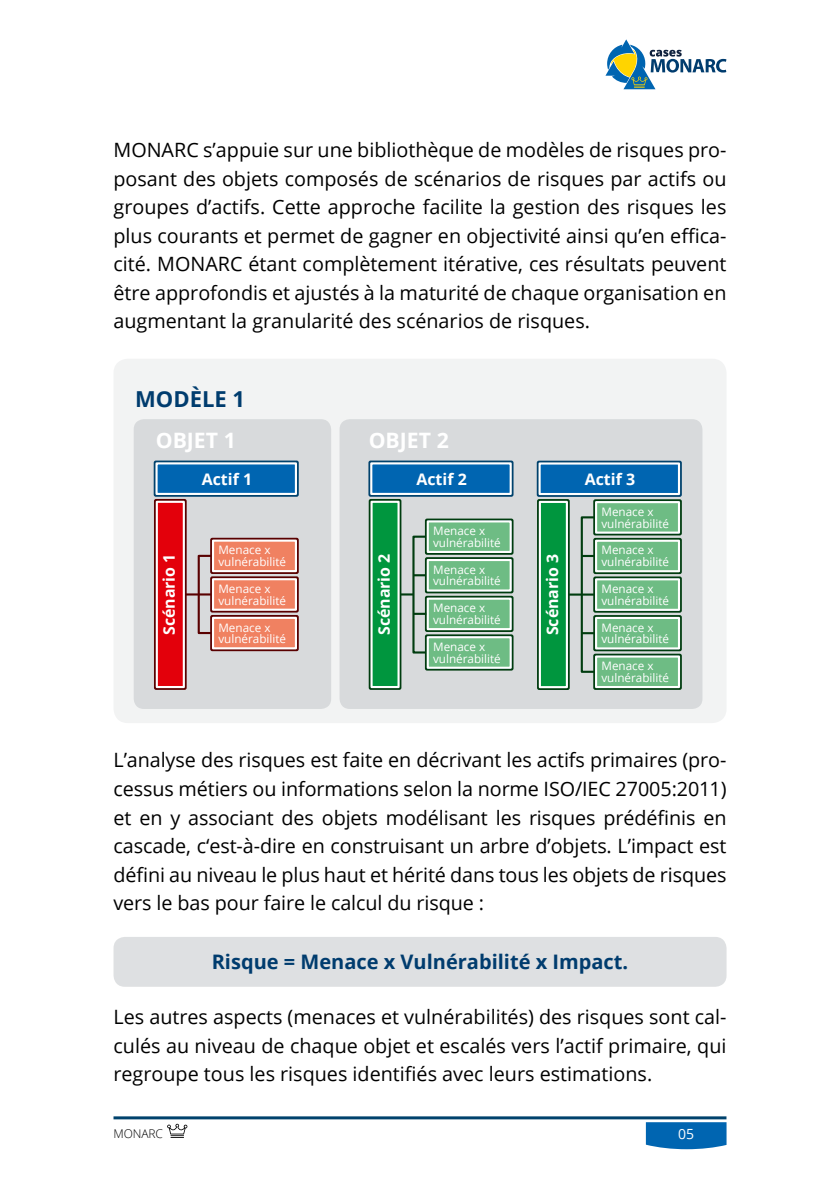
<style>
.page{position:relative;width:840px;height:1191px;background:#fff}
.page>*{position:absolute;margin:0;border:0;box-sizing:border-box;transform-origin:0 0}
.t1{font:700 22px "Open Sans";color:#003c6e}
.t2{font:700 21.2px "Open Sans";color:#fff}
.t3{font:700 20px "Open Sans";color:#003c6e}
.t4{font:19.8px/28.6px "Open Sans";color:#000;text-align:justify}
.t5{font:700 16px "Open Sans";color:#fff}
.t6{font:14px "Open Sans";color:#fff}
.t7{font:300 12px "Open Sans";letter-spacing:-.01em;color:#000}
.t8{font:11.6px/11.6px "Open Sans";color:#fff}
</style>
<div class="page">
<hr style="left:113px;top:1116px;width:613px;height:3px;background:#00426d">
<svg style="left:645px;top:1122px;width:81px;height:27px;background:#106eb5"></svg>
<svg style="left:605px;top:39px;width:121px;height:50px"></svg>
<svg style="left:167px;top:1123px;width:20px;height:15px"></svg>
<div style="left:113px;top:359px;width:613px;height:364px;background:#f2f3f3;border-radius:14px"></div>
<div style="left:339px;top:419px;width:363px;height:290px;background:#d8dadc;border-radius:10px"></div>
<div style="left:134px;top:419px;width:197px;height:290px;background:#d8dadc;border-radius:10px"></div>
<div style="left:197px;top:555px;width:16px;height:79px;border:2px solid #590000"></div>
<div style="left:580px;top:516px;width:16px;height:157px;border:2px solid #003c0f"></div>
<div style="left:536px;top:499px;width:33px;height:191px;border:2px solid #003c0f"></div>
<div style="left:538px;top:501px;width:29px;height:187px;background:#00963e;border:2px solid #fff"></div>
<div style="left:593px;top:499px;width:88px;height:36px;border:2px solid #003c0f"></div>
<div style="left:594px;top:501px;width:85px;height:32px;background:#6ebc84;border:2px solid #fff"></div>
<svg style="left:581px;top:555px;width:12px;height:2px"></svg>
<div style="left:593px;top:538px;width:88px;height:36px;border:2px solid #003c0f"></div>
<div style="left:594px;top:539px;width:85px;height:33px;background:#6ebc84;border:2px solid #fff"></div>
<hr style="left:568px;top:593px;width:27px;height:2px;background:#003c0f">
<div style="left:593px;top:576px;width:88px;height:36px;border:2px solid #003c0f"></div>
<div style="left:594px;top:578px;width:85px;height:33px;background:#6ebc84;border:2px solid #fff"></div>
<svg style="left:581px;top:632px;width:12px;height:2px"></svg>
<div style="left:593px;top:615px;width:88px;height:36px;border:2px solid #003c0f"></div>
<div style="left:594px;top:617px;width:85px;height:32px;background:#6ebc84;border:2px solid #fff"></div>
<div style="left:593px;top:653px;width:88px;height:37px;border:2px solid #003c0f"></div>
<div style="left:594px;top:655px;width:85px;height:33px;background:#6ebc84;border:2px solid #fff"></div>
<div style="left:536px;top:460px;width:145px;height:37px;border:2px solid #00426d"></div>
<div style="left:538px;top:462px;width:141px;height:33px;background:#0065b1;border:2px solid #fff"></div>
<div style="left:368px;top:499px;width:33px;height:191px;border:2px solid #003c0f"></div>
<div style="left:370px;top:501px;width:29px;height:187px;background:#00963e;border:2px solid #fff"></div>
<svg style="left:400px;top:593px;width:12px;height:2px"></svg>
<div style="left:368px;top:460px;width:145px;height:37px;border:2px solid #00426d"></div>
<div style="left:370px;top:462px;width:141px;height:33px;background:#0065b1;border:2px solid #fff"></div>
<div style="left:424px;top:596px;width:89px;height:36px;border:2px solid #003c0f"></div>
<div style="left:426px;top:597px;width:85px;height:33px;background:#6ebc84;border:2px solid #fff"></div>
<div style="left:412px;top:535px;width:16px;height:118px;border:2px solid #003c0f"></div>
<div style="left:424px;top:518px;width:89px;height:37px;border:2px solid #003c0f"></div>
<div style="left:426px;top:520px;width:85px;height:33px;background:#6ebc84;border:2px solid #fff"></div>
<svg style="left:413px;top:574px;width:11px;height:2px"></svg>
<div style="left:424px;top:557px;width:89px;height:36px;border:2px solid #003c0f"></div>
<div style="left:426px;top:559px;width:85px;height:32px;background:#6ebc84;border:2px solid #fff"></div>
<div style="left:424px;top:634px;width:89px;height:36px;border:2px solid #003c0f"></div>
<div style="left:426px;top:636px;width:85px;height:33px;background:#6ebc84;border:2px solid #fff"></div>
<svg style="left:413px;top:613px;width:13px;height:2px"></svg>
<div style="left:154px;top:499px;width:32px;height:191px;border:2px solid #590000"></div>
<div style="left:156px;top:501px;width:29px;height:187px;background:#e3000b;border:2px solid #fff"></div>
<div style="left:154px;top:460px;width:144px;height:37px;border:2px solid #00426d"></div>
<div style="left:155px;top:462px;width:142px;height:33px;background:#0065b1;border:2px solid #fff"></div>
<div style="left:210px;top:615px;width:88px;height:36px;border:2px solid #590000"></div>
<div style="left:212px;top:617px;width:85px;height:32px;background:#f08161;border:2px solid #fff"></div>
<div style="left:210px;top:538px;width:88px;height:36px;border:2px solid #590000"></div>
<div style="left:212px;top:539px;width:85px;height:33px;background:#f08161;border:2px solid #fff"></div>
<hr style="left:185px;top:593px;width:27px;height:2px;background:#590000">
<div style="left:210px;top:576px;width:88px;height:36px;border:2px solid #590000"></div>
<div style="left:212px;top:578px;width:85px;height:33px;background:#f08161;border:2px solid #fff"></div>
<div style="left:113px;top:937px;width:613px;height:49px;background:#dee0e2;border-radius:11px"></div>
<p class="t4" style="left:113px;top:135px;width:614px">MONARC s’appuie sur une bibliothèque de modèles de risques pro&shy;posant des objets composés de scénarios de risques par actifs ou groupes d’actifs. Cette approche facilite la gestion des risques les plus courants et permet de gagner en objectivité ainsi qu’en effica&shy;cité. MONARC étant complètement itérative, ces résultats peuvent être approfondis et ajustés à la maturité de chaque organisation en augmentant la granularité des scénarios de risques.</p>
<p class="t1" style="left:135px;top:384px;width:111px">MODÈLE 1</p>
<p class="t2" style="left:156px;top:425px;width:82px">OBJET 1</p>
<p class="t5" style="left:158px;top:635px;width:83px;rotate:-90deg">Scénario 1</p>
<p class="t5" style="left:201px;top:467px;width:52px">Actif 1</p>
<p class="t8" style="left:218px;top:544px;width:69px">Menace x vulnérabilité</p>
<p class="t8" style="left:218px;top:582px;width:69px">Menace x vulnérabilité</p>
<p class="t8" style="left:218px;top:621px;width:69px">Menace x vulnérabilité</p>
<p class="t2" style="left:368px;top:425px;width:82px">OBJET 2</p>
<p class="t5" style="left:372px;top:635px;width:83px;rotate:-90deg">Scénario 2</p>
<p class="t5" style="left:416px;top:467px;width:52px">Actif 2</p>
<p class="t8" style="left:433px;top:525px;width:69px">Menace x vulnérabilité</p>
<p class="t8" style="left:433px;top:563px;width:69px">Menace x vulnérabilité</p>
<p class="t8" style="left:433px;top:602px;width:69px">Menace x vulnérabilité</p>
<p class="t8" style="left:433px;top:640px;width:69px">Menace x vulnérabilité</p>
<p class="t5" style="left:540px;top:635px;width:83px;rotate:-90deg">Scénario 3</p>
<p class="t5" style="left:584px;top:467px;width:52px">Actif 3</p>
<p class="t8" style="left:601px;top:505px;width:69px">Menace x vulnérabilité</p>
<p class="t8" style="left:601px;top:544px;width:69px">Menace x vulnérabilité</p>
<p class="t8" style="left:601px;top:583px;width:69px">Menace x vulnérabilité</p>
<p class="t8" style="left:601px;top:621px;width:69px">Menace x vulnérabilité</p>
<p class="t8" style="left:601px;top:660px;width:69px">Menace x vulnérabilité</p>
<p class="t4" style="left:113px;top:745px;width:614px">L’analyse des risques est faite en décrivant les actifs primaires (pro&shy;cessus métiers ou informations selon la norme ISO/IEC 27005:2011) et en y associant des objets modélisant les risques prédéfinis en cascade, c‘est-à-dire en construisant un arbre d’objets. L’impact est défini au niveau le plus haut et hérité dans tous les objets de risques vers le bas pour faire le calcul du risque :</p>
<p class="t3" style="left:211px;top:947px;width:418px">Risque = Menace x Vulnérabilité x Impact.</p>
<p class="t4" style="left:113px;top:1002px;width:614px">Les autres aspects (menaces et vulnérabilités) des risques sont cal&shy;culés au niveau de chaque objet et escalés vers l’actif primaire, qui regroupe tous les risques identifiés avec leurs estimations.</p>
<p class="t7" style="left:113px;top:1125px;width:51px">MONARC</p>
<p class="t6" style="left:677px;top:1124px;width:18px">05</p>
</div>
